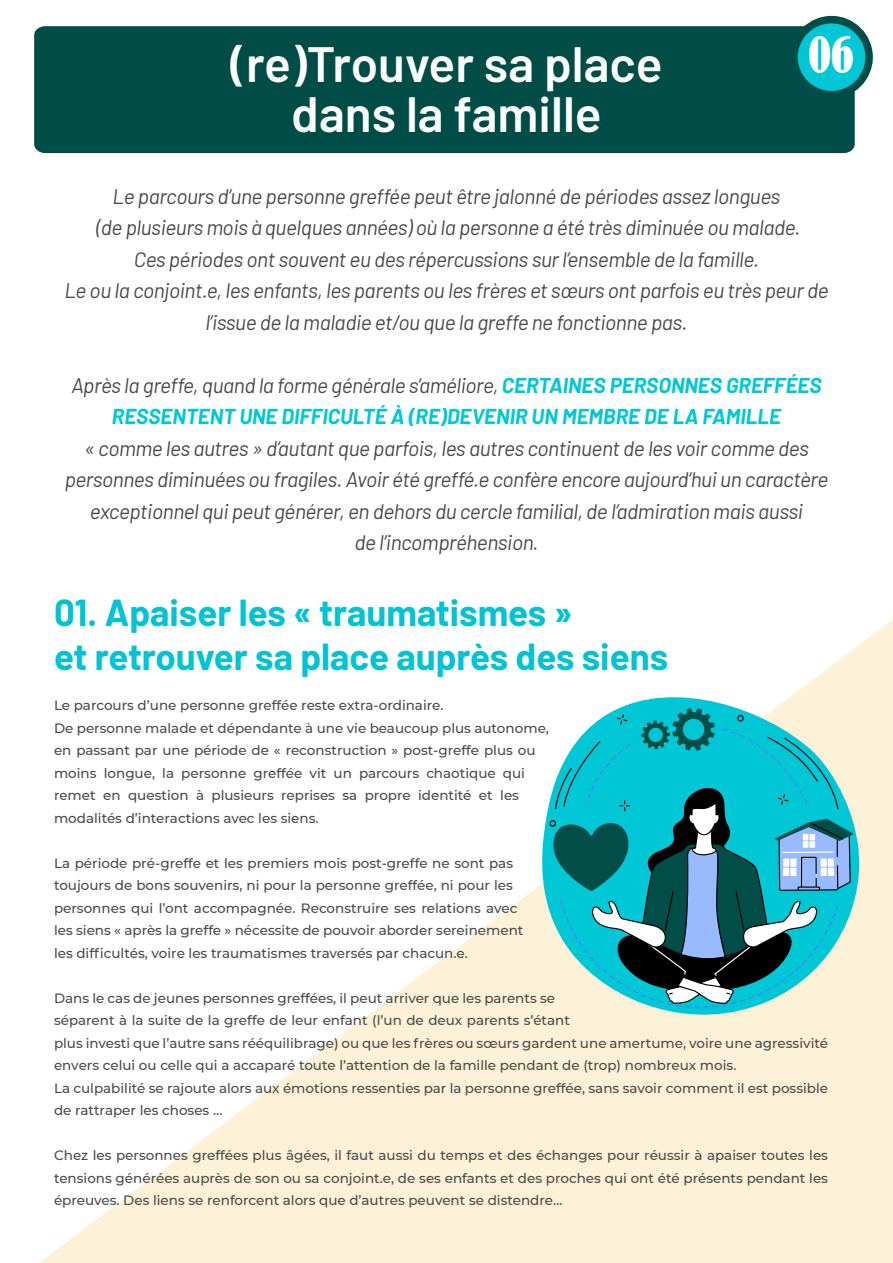
<style>
.page{position:relative;width:893px;height:1263px;background:#fff}
.page>*{position:absolute;margin:0;border:0;box-sizing:border-box;transform-origin:0 0}
.t1{font:600 49.5px "Barlow";color:#fff}
.t2{font:condensed 46.5px "Bernard";color:#fff}
.t3{font:700 36.75px/44px "Barlow";color:#00c3d3}
.t4{font:italic 21px/31.5px "Barlow";letter-spacing:-.02em;color:#4a4a49;text-align:center}
.t5{font:italic 700 21px/31.5px "Barlow";color:#00c7d6;text-align:center}
.t6{font:500 13.5px/22.5px "Montserrat";color:#4a4a49}
.s1{font-weight:400;color:#4a4a49}
</style>
<div class="page">
<svg style="left:39px;top:619px;width:854px;height:644px"></svg>
<div style="left:34px;top:26px;width:821px;height:127px;background:#004d47"></div>
<div style="left:794px;top:20px;width:75px;height:75px;background:#00c7d6;border-radius:50%"></div>
<div style="left:790px;top:16px;width:83px;height:82px;border:8px solid #004d47;border-radius:50%"></div>
<svg style="left:535px;top:677px;width:332px;height:357px;fill:#fdf2d7"></svg>
<svg style="left:549px;top:708px;width:304px;height:300px;background:#3ca9b2"></svg>
<h1 class="t1" style="left:231px;top:28px;width:433px">(re)Trouver sa place</h1>
<h2 class="t2" style="left:808px;top:29px;width:47px">06</h2>
<h1 class="t1" style="left:291px;top:77px;width:312px">dans la famille</h1>
<p class="t4" style="left:64px;top:179px;width:766px">Le parcours d’une personne greffée peut être jalonné de périodes assez longues<br>(de plusieurs mois à quelques années) où la personne a été très diminuée ou malade.<br>Ces périodes ont souvent eu des répercussions sur l’ensemble de la famille.<br>Le ou la conjoint.e, les enfants, les parents ou les frères et sœurs ont parfois eu très peur de l’issue de la maladie et/ou que la greffe ne fonctionne pas.</p>
<h3 class="t5" style="left:71px;top:368px;width:752px"><span class="s1">Après la greffe, quand la forme générale s’améliore,</span> CERTAINES PERSONNES GREFFÉES<br>RESSENTENT UNE DIFFICULTÉ À (RE)DEVENIR UN MEMBRE DE LA FAMILLE</h3>
<p class="t4" style="left:65px;top:431px;width:765px">« comme les autres » d’autant que parfois, les autres continuent de les voir comme des personnes diminuées ou fragiles. Avoir été greffé.e confère encore aujourd’hui un caractère exceptionnel qui peut générer, en dehors du cercle familial, de l’admiration mais aussi<br>de l’incompréhension.</p>
<h3 class="t3" style="left:54px;top:587px;width:616px">01. Apaiser les « traumatismes »<br>et retrouver sa place auprès des siens</h3>
<p class="t6" style="left:54px;top:694px;width:496px">Le parcours d’une personne greffée reste extra-ordinaire.<br>De personne malade et dépendante à une vie beaucoup plus autonome, en passant par une période de « reconstruction » post-greffe plus ou moins longue, la personne greffée vit un parcours chaotique qui remet en question à plusieurs reprises sa propre identité et les modalités d’interactions avec les siens.</p>
<p class="t6" style="left:54px;top:851px;width:471px">La période pré-greffe et les premiers mois post-greffe ne sont pas toujours de bons souvenirs, ni pour la personne greffée, ni pour les personnes qui l’ont accompagnée. Reconstruire ses relations avec les siens « après la greffe » nécessite de pouvoir aborder sereinement les difficultés, voire les traumatismes traversés par chacun.e.</p>
<p class="t6" style="left:54px;top:986px;width:776px">Dans le cas de jeunes personnes greffées, il peut arriver que les parents se<br>séparent à la suite de la greffe de leur enfant (l’un de deux parents s’étant<br>plus investi que l’autre sans rééquilibrage) ou que les frères ou sœurs gardent une amertume, voire une agressivité envers celui ou celle qui a accaparé toute l’attention de la famille pendant de (trop) nombreux mois.<br>La culpabilité se rajoute alors aux émotions ressenties par la personne greffée, sans savoir comment il est possible de rattraper les choses …</p>
<p class="t6" style="left:54px;top:1144px;width:776px;text-align:justify">Chez les personnes greffées plus âgées, il faut aussi du temps et des échanges pour réussir à apaiser toutes les tensions générées auprès de son ou sa conjoint.e, de ses enfants et des proches qui ont été présents pendant les épreuves. Des liens se renforcent alors que d’autres peuvent se distendre…</p>
</div>
